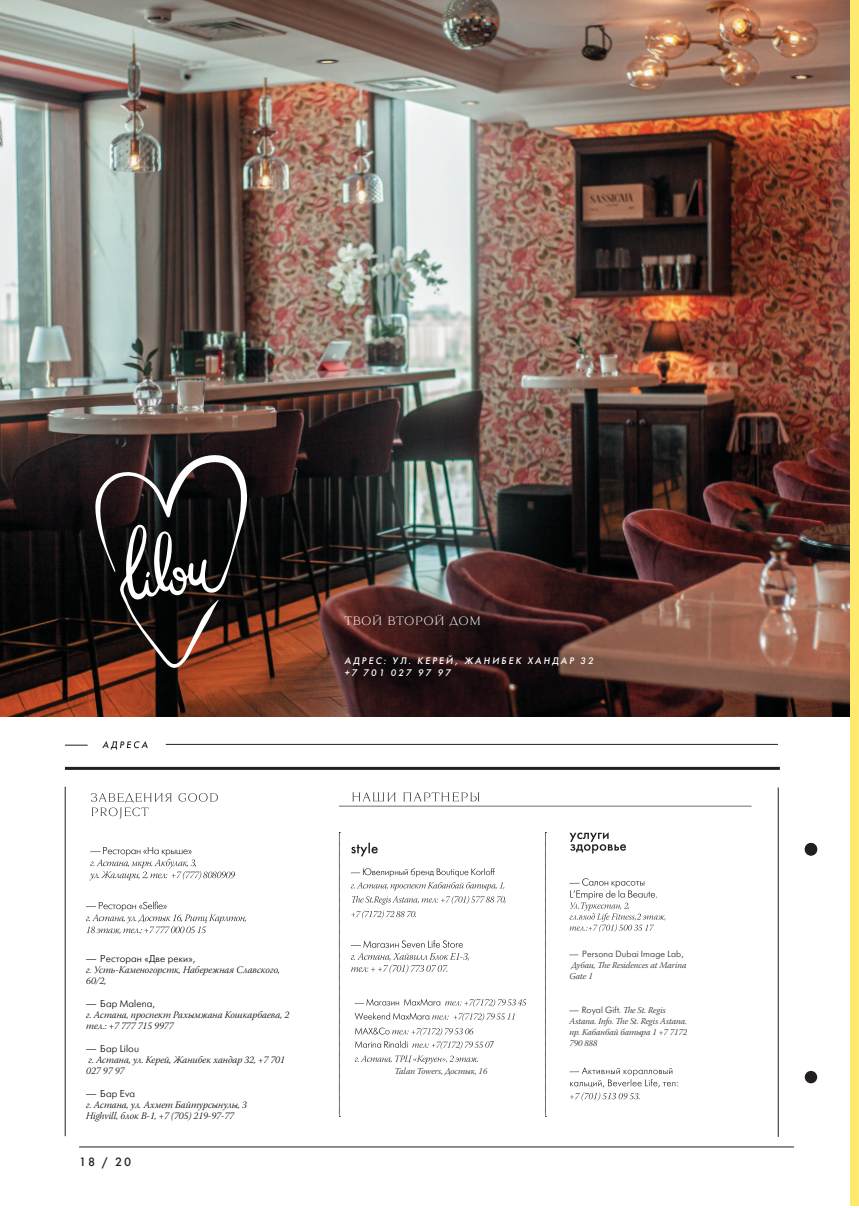
<style>
.page{position:relative;width:859px;height:1208px;background:#fff}
.page>*{position:absolute;margin:0;border:0;box-sizing:border-box;transform-origin:0 0}
.t1{font:300 12px "Tautz";letter-spacing:.02em;color:#fff}
.t2{font:12px "Futura Futuris";color:#231f20}
.t3{font:10px/11px "Warnock Pro Light It Subh";color:#000}
.t4{font:300 10px "Futura Futuris";letter-spacing:.01em;color:#000}
.t5{font:italic 500 10px/12px "Futura";letter-spacing:.2em;color:#fff}
.t6{font:9px/11px "Warnock Pro Light It Subh";color:#231f20}
.t7{font:300 9px "Futura Futuris";letter-spacing:.01em;color:#231f20}
.s1{font-family:"Maiola Pro";font-weight:400}
.s2{font-family:"Maiola Pro"}
.s3{font-family:"Futura Futuris";font-weight:300}
</style>
<div class="page">
<hr style="left:79px;top:1146px;width:715px;height:1px;background:#231f20">
<hr style="left:65px;top:767px;width:715px;height:3px;background:#231f20">
<div style="left:805px;top:1071px;width:12px;height:12px;background:#231f20;border-radius:50%"></div>
<svg style="left:102px;top:741px;width:46px;height:8px"></svg>
<svg style="left:65px;top:745px;width:23px;height:1px"></svg>
<hr style="left:166px;top:744px;width:612px;height:1px;background:#231f20">
<hr style="left:65px;top:786px;width:1px;height:350px;background:#231f20">
<hr style="left:778px;top:787px;width:1px;height:350px;background:#231f20">
<svg style="left:351px;top:910px;width:65px;height:8px"></svg>
<svg style="left:351px;top:868px;width:154px;height:36px"></svg>
<svg style="left:351px;top:842px;width:27px;height:14px"></svg>
<svg style="left:569px;top:1067px;width:109px;height:34px"></svg>
<div style="left:805px;top:843px;width:12px;height:12px;background:#231f20;border-radius:50%"></div>
<svg style="left:351px;top:940px;width:118px;height:33px"></svg>
<svg style="left:569px;top:832px;width:57px;height:21px"></svg>
<svg style="left:90px;top:847px;width:145px;height:33px"></svg>
<svg style="left:91px;top:793px;width:127px;height:26px"></svg>
<svg style="left:339px;top:832px;width:1px;height:285px"></svg>
<svg style="left:545px;top:832px;width:1px;height:285px"></svg>
<svg style="left:569px;top:878px;width:96px;height:54px"></svg>
<svg style="left:86px;top:901px;width:160px;height:33px"></svg>
<svg style="left:355px;top:1055px;width:123px;height:9px"></svg>
<svg style="left:355px;top:1027px;width:139px;height:22px"></svg>
<svg style="left:355px;top:998px;width:171px;height:23px"></svg>
<img style="left:0;top:0;width:850px;height:716px">
<svg style="left:95px;top:455px;width:152px;height:218px;background:#3d302d"></svg>
<svg style="left:339px;top:792px;width:412px;height:15px"></svg>
<p class="t1" style="left:344px;top:613px;width:138px">твой второй дом</p>
<p class="t5" style="left:344px;top:655px;width:250px">Адрес: ул. Керей, Жанибек хандар 32 +7 701 027 97 97</p>
<p class="t4" style="left:86px;top:952px;width:111px"><span class="s1">―</span> Ресторан «Две реки»,</p>
<p class="t3" style="left:86px;top:965px;width:195px">г. Усть-Каменогорстк, Набережная Славского,<br>60/2,</p>
<p class="t4" style="left:86px;top:997px;width:70px"><span class="s1">―</span> Бар Malena,</p>
<p class="t3" style="left:86px;top:1010px;width:204px">г. Астана, проспект Рахымжана Кошкарбаева, 2 тел.: +7 777 715 9977</p>
<p class="t4" style="left:86px;top:1042px;width:54px"><span class="s1">―</span> Бар Lilou</p>
<p class="t3" style="left:86px;top:1055px;width:200px">г. Астана, ул. Керей, Жанибек хандар 32, +7 701<br>027 97 97</p>
<p class="t4" style="left:86px;top:1087px;width:50px"><span class="s1">―</span> Бар Eva</p>
<p class="t3" style="left:86px;top:1100px;width:162px">г. Астана, ул. Ахмет Байтурсынулы, 3<br>Highvill, блок В-1, +7 (705) 219-97-77</p>
<p class="t2" style="left:79px;top:1154px;width:53px">18 / 20</p>
<p class="t6" style="left:395px;top:1066px;width:94px">Talan Towers, Достык, 16</p>
<p class="t7" style="left:569px;top:949px;width:116px"><span class="s1">―</span> Persona Dubai Image Lab,</p>
<p class="t6" style="left:569px;top:960px;width:119px">Дубаи, The Residences at Marina<br>Gate 1</p>
<p class="t6" style="left:569px;top:1005px;width:119px"><span class="s2">―</span> <span class="s3">Royal Gift</span>. The St. Regis<br>Astana. Info. The St. Regis Astana. пр. Кабанбай батыра 1 +7 7172<br>790 888</p>
</div>
